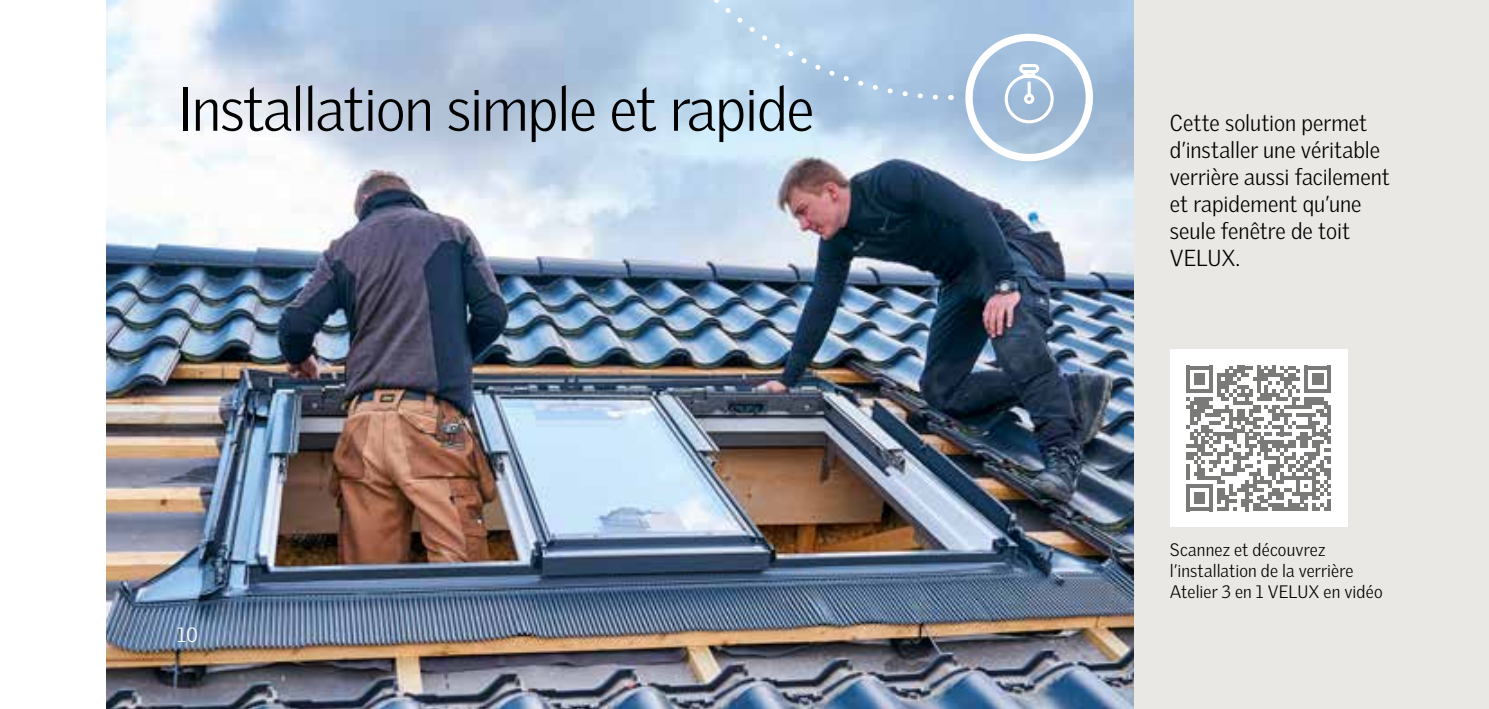
<style>
.page{position:relative;width:1489px;height:709px;background:#fff}
.page>*{position:absolute;margin:0;border:0;box-sizing:border-box;transform-origin:0 0}
.t1{font:300 60px "Velux Gothic";letter-spacing:-.02em;color:#000}
.t2{font:300 22.5px/27px "Velux Gothic";color:#000}
.t3{font:300 20px "Velux Gothic";color:#fff}
.t4{font:300 17.5px/21px "Velux Gothic";letter-spacing:.01em;color:#000}
</style>
<div class="page">
<img style="left:106px;top:0;width:1028px;height:709px">
<div style="left:1134px;top:0;width:354px;height:709px;background:#e9e8e4"></div>
<div style="left:1169px;top:350px;width:177px;height:177px;background:#fff"></div>
<svg style="left:1186px;top:365px;width:145px;height:146px"></svg>
<hr style="left:1327px;top:499px;width:4px;height:12px;background:#7a7a79">
<svg style="left:961px;top:28px;width:137px;height:139px"></svg>
<svg style="left:623px;top:0;width:317px;height:102px;background:#b7d2ea"></svg>
<h1 class="t1" style="left:177px;top:74px;width:638px">Installation simple et rapide</h1>
<p class="t3" style="left:177px;top:623px;width:22px">10</p>
<p class="t2" style="left:1169px;top:109px;width:221px">Cette solution permet d’installer une véritable verrière aussi facilement et rapidement qu’une seule fenêtre de toit<br>VELUX.</p>
<p class="t4" style="left:1169px;top:538px;width:214px">Scannez et découvrez l’installation de la verrière<br>Atelier 3 en 1 VELUX en vidéo</p>
</div>
